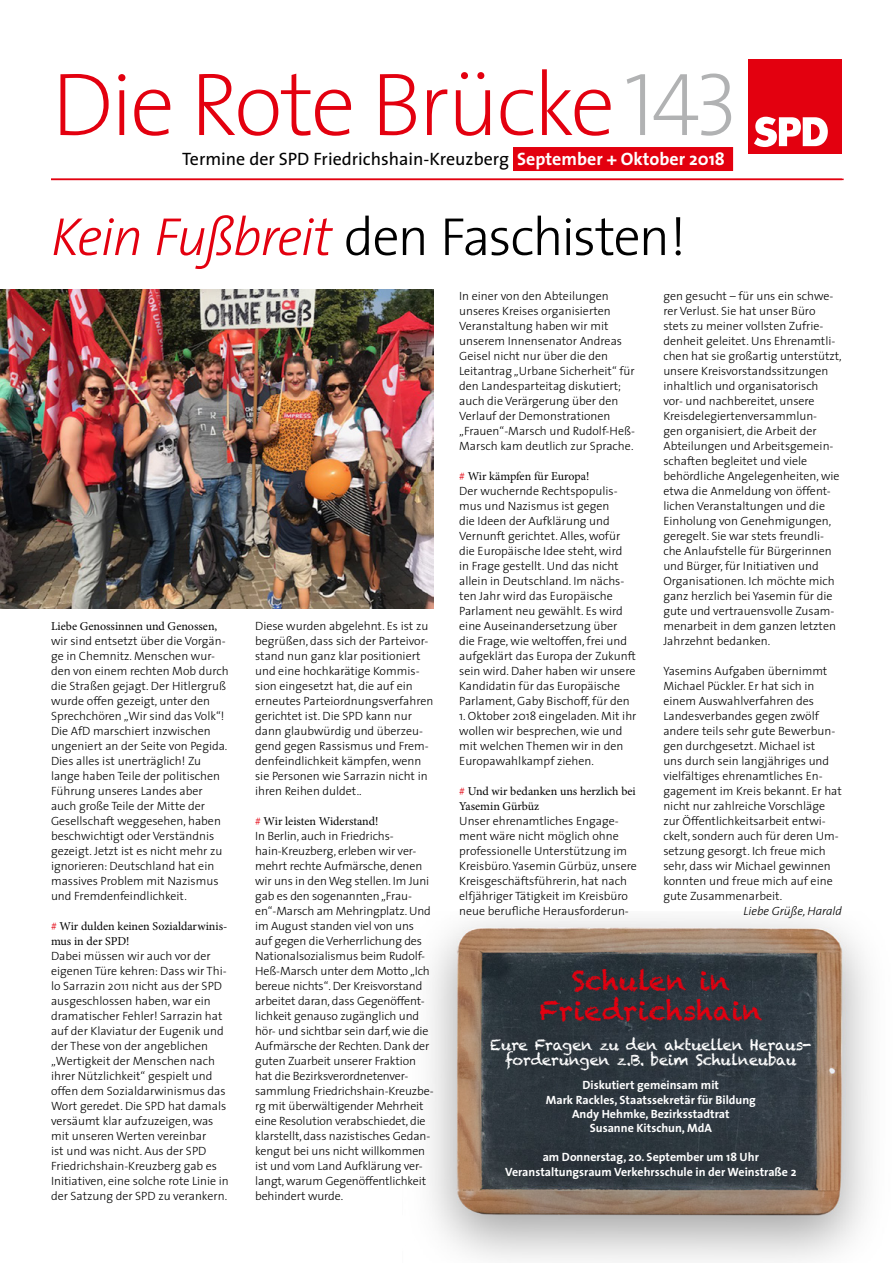
<style>
.page{position:relative;width:893px;height:1263px;background:#fff}
.page>*{position:absolute;margin:0;border:0;box-sizing:border-box;transform-origin:0 0}
.t1{font:200 90px "The Sans";letter-spacing:-.035em;color:#e3000f}
.t2{font:300 54px "The Sans";letter-spacing:-.035em;color:#000}
.t3{font:27px/30px "Chalkduster";color:#e3000f;text-align:center}
.t4{font:18px "The Sans";color:#000}
.t5{font:15px/15px "Chalkduster";letter-spacing:-.02em;color:#fff;text-align:center}
.t6{font:300 12px/15px "The Sans";color:#000}
.t7{font:700 12px/14.4px "The Sans";color:#fff;text-align:center}
.t8{font:12px/15px "Minion Pro";color:#000}
.t9{font:italic 300 12px "The Sans";color:#000}
.s1{font-family:"The Sans Extra Light Caps";font-weight:400;color:#b1b2b3}
.s2{font-weight:700;color:#fff}
.s3{font-family:"Minion Pro";color:#e3000f}
.s4{font-style:italic;color:#e3000f}
.s5{color:#e3000f}
</style>
<div class="page">
<img style="left:430px;top:918px;width:439px;height:342px">
<hr style="left:51px;top:179px;width:793px;height:1px;background:#e3000f">
<div style="left:513px;top:147px;width:220px;height:24px;background:#e3000f"></div>
<div style="left:748px;top:60px;width:94px;height:93px;background:#e3000f"></div>
<svg style="left:754px;top:117px;width:74px;height:30px"></svg>
<img style="left:0;top:289px;width:434px;height:319px">
<h1 class="t1" style="left:51px;top:30px;width:691px">Die Rote Brücke<span class="s1">143</span></h1>
<h3 class="t4" style="left:182px;top:144px;width:552px">Termine der SPD Friedrichshain-Kreuzberg <span class="s2">September + Oktober 2018</span> <span class="s3">.</span></h3>
<h2 class="t2" style="left:51px;top:192px;width:637px"><span class="s4">Kein Fußbreit</span> den Faschisten!</h2>
<p class="t8" style="left:51px;top:619px;width:168px">Liebe Genossinnen und Genossen,</p>
<p class="t6" style="left:51px;top:633px;width:179px">wir sind entsetzt über die Vorgän&shy;ge in Chemnitz. Menschen wur&shy;den von einem rechten Mob durch die Straßen gejagt. Der Hitlergruß wurde offen gezeigt, unter den<br>Sprechchören „Wir sind das Volk“!<br>Die AfD marschiert inzwischen ungeniert an der Seite von Pegida.<br>Dies alles ist unerträglich! Zu lange haben Teile der politischen<br>Führung unseres Landes aber auch große Teile der Mitte der<br>Gesellschaft weggesehen, haben beschwichtigt oder Verständnis gezeigt. Jetzt ist es nicht mehr zu ignorieren: Deutschland hat ein massives Problem mit Nazismus und Fremdenfeindlichkeit.</p>
<p class="t8" style="left:51px;top:919px;width:178px"><span class="s5">#</span> Wir dulden keinen Sozialdarwinis&shy;mus in der SPD!</p>
<p class="t6" style="left:51px;top:948px;width:179px">Dabei müssen wir auch vor der eigenen Türe kehren: Dass wir Thi&shy;lo Sarrazin 2011 nicht aus der SPD ausgeschlossen haben, war ein dramatischer Fehler! Sarrazin hat auf der Klaviatur der Eugenik und der These von der angeblichen „Wertigkeit der Menschen nach ihrer Nützlichkeit“ gespielt und offen dem Sozialdarwinismus das<br>Wort geredet. Die SPD hat damals versäumt klar aufzuzeigen, was mit unseren Werten vereinbar<br>ist und was nicht. Aus der SPD<br>Friedrichshain-Kreuzberg gab es<br>Initiativen, eine solche rote Linie in der Satzung der SPD zu verankern.</p>
<p class="t6" style="left:255px;top:618px;width:180px">Diese wurden abgelehnt. Es ist zu begrüßen, dass sich der Parteivor&shy;stand nun ganz klar positioniert und eine hochkarätige Kommis&shy;sion eingesetzt hat, die auf ein erneutes Parteiordnungsverfahren gerichtet ist. Die SPD kann nur dann glaubwürdig und überzeu&shy;gend gegen Rassismus und Frem&shy;denfeindlichkeit kämpfen, wenn sie Personen wie Sarrazin nicht in ihren Reihen duldet..</p>
<p class="t8" style="left:255px;top:814px;width:125px"><span class="s5">#</span> Wir leisten Widerstand!</p>
<p class="t6" style="left:255px;top:828px;width:180px">In Berlin, auch in Friedrichs&shy;hain-Kreuzberg, erleben wir ver&shy;mehrt rechte Aufmärsche, denen wir uns in den Weg stellen. Im Juni gab es den sogenannten „Frau&shy;en“-Marsch am Mehringplatz. Und im August standen viel von uns auf gegen die Verherrlichung des<br>Nationalsozialismus beim Rudolf-<br>Heß-Marsch unter dem Motto „Ich bereue nichts“. Der Kreisvorstand arbeitet daran, dass Gegenöffent&shy;lichkeit genauso zugänglich und hör- und sichtbar sein darf, wie die<br>Aufmärsche der Rechten. Dank der guten Zuarbeit unserer Fraktion hat die Bezirksverordnetenver&shy;sammlung Friedrichshain-Kreuzbe&shy;rg mit überwältigender Mehrheit eine Resolution verabschiedet, die klarstellt, dass nazistisches Gedan&shy;kengut bei uns nicht willkommen ist und vom Land Aufklärung ver&shy;langt, warum Gegenöffentlichkeit behindert wurde.</p>
<p class="t6" style="left:459px;top:288px;width:177px">In einer von den Abteilungen unseres Kreises organisierten<br>Veranstaltung haben wir mit unserem Innensenator Andreas<br>Geisel nicht nur über die den<br>Leitantrag „Urbane Sicherheit“ für den Landesparteitag diskutiert; auch die Verärgerung über den<br>Verlauf der Demonstrationen „Frauen“-Marsch und Rudolf-Heß-<br>Marsch kam deutlich zur Sprache.</p>
<p class="t8" style="left:459px;top:469px;width:132px"><span class="s5">#</span> Wir kämpfen für Europa!</p>
<p class="t6" style="left:459px;top:483px;width:178px">Der wuchernde Rechtspopulis&shy;mus und Nazismus ist gegen<br>die Ideen der Aufklärung und<br>Vernunft gerichtet. Alles, wofür die Europäische Idee steht, wird<br>in Frage gestellt. Und das nicht allein in Deutschland. Im nächs&shy;ten Jahr wird das Europäische<br>Parlament neu gewählt. Es wird eine Auseinandersetzung über die Frage, wie weltoffen, frei und aufgeklärt das Europa der Zukunft sein wird. Daher haben wir unsere<br>Kandidatin für das Europäische<br>Parlament, Gaby Bischoff, für den</p>
<p class="t6" style="left:459px;top:708px;width:179px">1. Oktober 2018 eingeladen. Mit ihr wollen wir besprechen, wie und mit welchen Themen wir in den<br>Europawahlkampf ziehen.</p>
<p class="t8" style="left:459px;top:784px;width:178px"><span class="s5">#</span> Und wir bedanken uns herzlich bei<br>Yasemin Gürbüz</p>
<p class="t6" style="left:459px;top:813px;width:179px">Unser ehrenamtliches Engage&shy;ment wäre nicht möglich ohne professionelle Unterstützung im Kreisbüro. Yasemin Gürbüz, unsere Kreisgeschäftsführerin, hat nach elfjähriger Tätigkeit im Kreisbüro neue berufliche Herausforderun-</p>
<p class="t6" style="left:663px;top:288px;width:180px">gen gesucht – für uns ein schwe&shy;rer Verlust. Sie hat unser Büro stets zu meiner vollsten Zufrie&shy;denheit geleitet. Uns Ehrenamtli&shy;chen hat sie großartig unterstützt, unsere Kreisvorstandssitzungen inhaltlich und organisatorisch<br>vor- und nachbereitet, unsere<br>Kreisdelegiertenversammlun-<br>gen organisiert, die Arbeit der<br>Abteilungen und Arbeitsgemein&shy;schaften begleitet und viele behördliche Angelegenheiten, wie etwa die Anmeldung von öffent&shy;lichen Veranstaltungen und die<br>Einholung von Genehmigungen, geregelt. Sie war stets freundli&shy;che Anlaufstelle für Bürgerinnen und Bürger, für Initiativen und<br>Organisationen. Ich möchte mich ganz herzlich bei Yasemin für die gute und vertrauensvolle Zusam&shy;menarbeit in dem ganzen letzten<br>Jahrzehnt bedanken.</p>
<p class="t6" style="left:663px;top:663px;width:180px">Yasemins Aufgaben übernimmt<br>Michael Pückler. Er hat sich in einem Auswahlverfahren des<br>Landesverbandes gegen zwölf andere teils sehr gute Bewerbun&shy;gen durchgesetzt. Michael ist<br>uns durch sein langjähriges und vielfältiges ehrenamtliches En&shy;gagement im Kreis bekannt. Er hat nicht nur zahlreiche Vorschläge zur Öffentlichkeitsarbeit entwi&shy;ckelt, sondern auch für deren Um&shy;setzung gesorgt. Ich freue mich sehr, dass wir Michael gewinnen konnten und freue mich auf eine gute Zusammenarbeit.</p>
<p class="t9" style="left:743px;top:901px;width:100px">Liebe Grüße, Harald</p>
<h3 class="t3" style="left:539px;top:966px;width:224px">Schulen in<br>Friedrichshain</h3>
<p class="t5" style="left:490px;top:1037px;width:323px">Eure Fragen zu den aktuellen Heraus&shy;forderungen z.B. beim Schulneubau</p>
<p class="t7" style="left:546px;top:1077px;width:212px">Diskutiert gemeinsam mit<br>Mark Rackles, Staatssekretär für Bildung<br>Andy Hehmke, Bezirksstadtrat<br>Susanne Kitschun, MdA</p>
<p class="t7" style="left:505px;top:1149px;width:293px">am Donnerstag, 20. September um 18 Uhr<br>Veranstaltungsraum Verkehrsschule in der Weinstraße 2</p>
</div>
